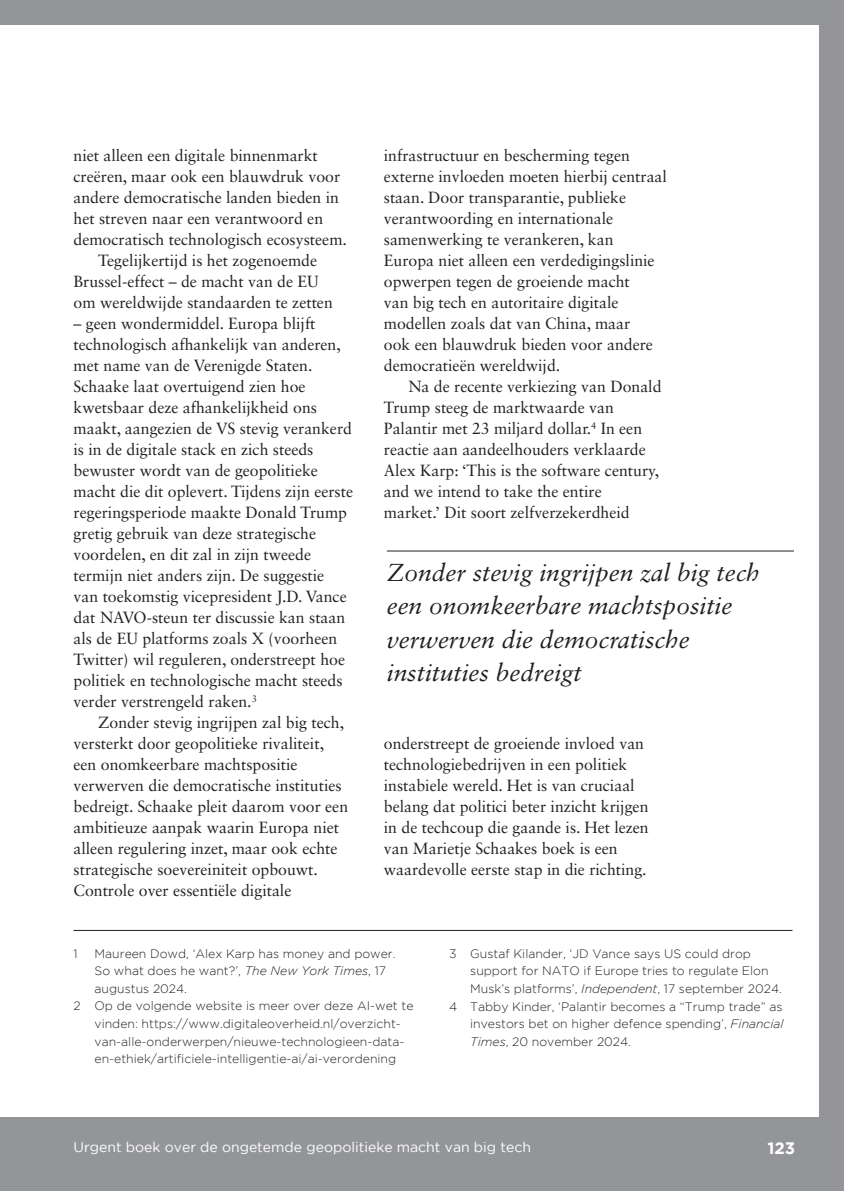
<style>
.page{position:relative;width:844px;height:1191px;background:#fff}
.page>*{position:absolute;margin:0;border:0;box-sizing:border-box;transform-origin:0 0}
.t1{font:italic 24.5px/33.2px "Sabon LT Std";color:#231f20}
.t2{font:700 16.62px "Gotham";color:#fff}
.t3{font:16.1px/21px "Sabon LT Std";color:#231f20}
.t4{font:14px "Gotham";color:#fff}
.t5{font:300 12.25px "Gotham";color:#231f20}
.s1{font-style:italic}
</style>
<div class="page">
<hr style="left:387px;top:550px;width:406px;height:1px;background:#231f20">
<hr style="left:73px;top:930px;width:719px;height:1px;background:#231f20">
<div style="left:0;top:1117px;width:843px;height:74px;background:#939598"></div>
<div style="left:0;top:0;width:843px;height:24px;background:#939598"></div>
<div style="left:819px;top:0;width:24px;height:1191px;background:#939598"></div>
<p class="t3" style="left:73px;top:145px;width:246px">niet alleen een digitale binnenmarkt</p>
<p class="t3" style="left:73px;top:166px;width:268px">creëren, maar ook een blauwdruk voor</p>
<p class="t3" style="left:73px;top:187px;width:267px">andere democratische landen bieden in</p>
<p class="t3" style="left:73px;top:208px;width:251px">het streven naar een verantwoord en</p>
<p class="t3" style="left:73px;top:229px;width:275px">democratisch technologisch ecosysteem.</p>
<p class="t3" style="left:98px;top:250px;width:220px">Tegelijkertijd is het zogenoemde</p>
<p class="t3" style="left:73px;top:271px;width:246px">Brussel-effect – de macht van de EU</p>
<p class="t3" style="left:73px;top:292px;width:261px">om wereldwijde standaarden te zetten</p>
<p class="t3" style="left:73px;top:313px;width:281px">– geen wondermiddel. Europa blijft technologisch afhankelijk van anderen, met name van de Verenigde Staten.<br>Schaake laat overtuigend zien hoe kwetsbaar deze afhankelijkheid ons maakt, aangezien de VS stevig verankerd is in de digitale stack en zich steeds bewuster wordt van de geopolitieke macht die dit oplevert. Tijdens zijn eerste regeringsperiode maakte Donald Trump gretig gebruik van deze strategische voordelen, en dit zal in zijn tweede termijn niet anders zijn. De suggestie<br>van toekomstig vicepresident J.D. Vance dat NAVO-steun ter discussie kan staan als de EU platforms zoals X (voorheen Twitter) wil reguleren, onderstreept hoe politiek en technologische macht steeds verder verstrengeld raken.<sup>3</sup></p>
<p class="t3" style="left:74px;top:712px;width:276px;text-indent:24px">Zonder stevig ingrijpen zal big tech, versterkt door geopolitieke rivaliteit, een onomkeerbare machtspositie verwerven die democratische instituties bedreigt. Schaake pleit daarom voor een ambitieuze aanpak waarin Europa niet alleen regulering inzet, maar ook echte strategische soevereiniteit opbouwt.<br>Controle over essentiële digitale</p>
<p class="t3" style="left:384px;top:145px;width:284px">infrastructuur en bescherming tegen externe invloeden moeten hierbij centraal staan. Door transparantie, publieke verantwoording en internationale samenwerking te verankeren, kan Europa niet alleen een verdedigingslinie opwerpen tegen de groeiende macht<br>van big tech en autoritaire digitale modellen zoals dat van China, maar<br>ook een blauwdruk bieden voor andere democratieën wereldwijd.</p>
<p class="t3" style="left:384px;top:376px;width:279px;text-indent:25px">Na de recente verkiezing van Donald Trump steeg de marktwaarde van Palantir met 23 miljard dollar.<sup>4</sup> In een reactie aan aandeelhouders verklaarde Alex Karp: ‘This is the software century, and we intend to take the entire market.’ Dit soort zelfverzekerdheid</p>
<h1 class="t1" style="left:387px;top:556px;width:374px">Zonder stevig ingrijpen zal big tech een onomkeerbare machtspositie verwerven die democratische instituties bedreigt</h1>
<p class="t3" style="left:384px;top:733px;width:266px">onderstreept de groeiende invloed van technologiebedrijven in een politiek instabiele wereld. Het is van cruciaal belang dat politici beter inzicht krijgen in de techcoup die gaande is. Het lezen van Marietje Schaakes boek is een waardevolle eerste stap in die richting.</p>
<p class="t5" style="left:73px;top:947px;width:6px">1</p>
<p class="t5" style="left:94px;top:947px;width:302px">Maureen Dowd, ‘Alex Karp has money and power.</p>
<p class="t5" style="left:94px;top:964px;width:293px">So what does he want?’, <span class="s1">The New York Times</span>, 17</p>
<p class="t5" style="left:94px;top:982px;width:94px">augustus 2024.</p>
<p class="t5" style="left:73px;top:999px;width:341px">2 Op de volgende website is meer over deze AI-wet te</p>
<p class="t5" style="left:94px;top:1017px;width:308px">vinden: https://www.digitaleoverheid.nl/overzicht-</p>
<p class="t5" style="left:94px;top:1034px;width:311px">van-alle-onderwerpen/nieuwe-technologieen-data-</p>
<p class="t5" style="left:94px;top:1052px;width:303px">en-ethiek/artificiele-intelligentie-ai/ai-verordening</p>
<p class="t5" style="left:449px;top:947px;width:303px">3 Gustaf Kilander, ‘JD Vance says US could drop</p>
<p class="t5" style="left:470px;top:964px;width:300px">support for NATO if Europe tries to regulate Elon</p>
<p class="t5" style="left:470px;top:982px;width:313px">Musk’s platforms’, <span class="s1">Independent</span>, 17 september 2024.</p>
<p class="t5" style="left:449px;top:999px;width:335px">4 Tabby Kinder, ‘Palantir becomes a “Trump trade” as</p>
<p class="t5" style="left:470px;top:1017px;width:315px">investors bet on higher defence spending’, <span class="s1">Financial</span></p>
<p class="t5" style="left:470px;top:1034px;width:162px"><span class="s1">Times</span>, 20 november 2024.</p>
<p class="t4" style="left:73px;top:1138px;width:459px">Urgent boek over de ongetemde geopolitieke macht van big tech</p>
<p class="t2" style="left:767px;top:1138px;width:29px">123</p>
</div>
